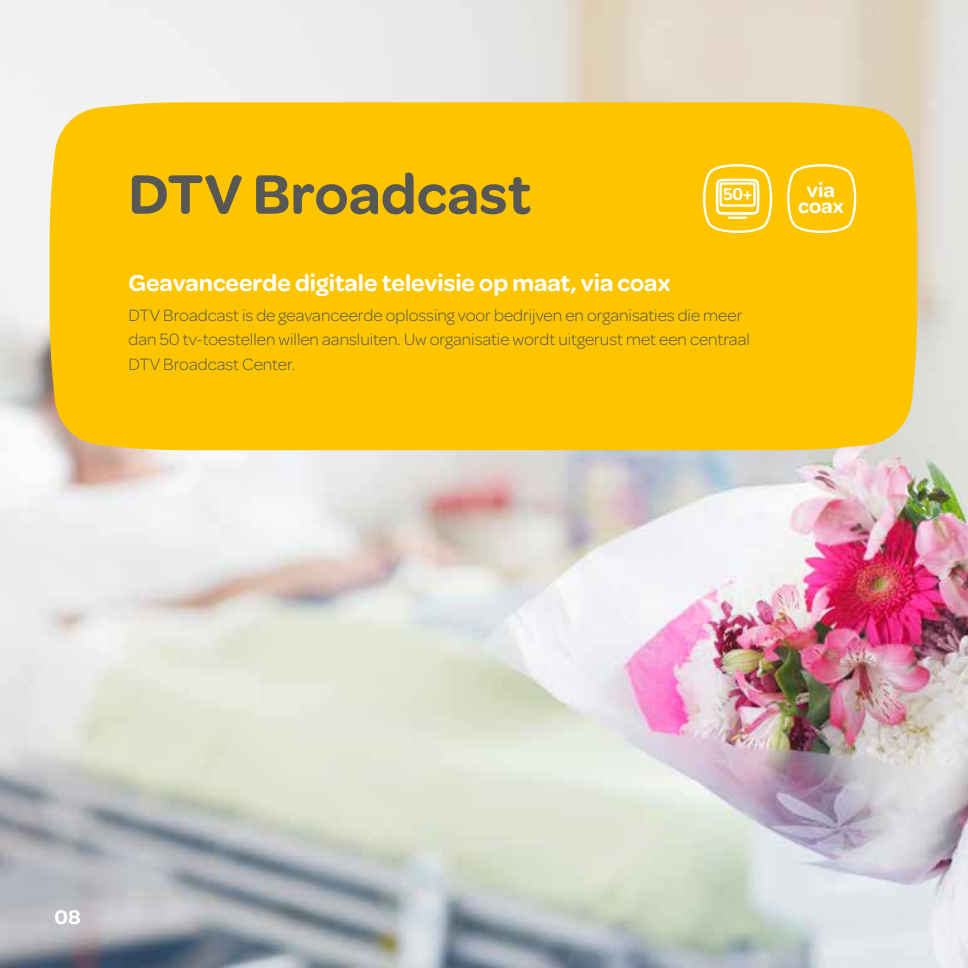
<style>
.page{position:relative;width:968px;height:968px;background:#fff}
.page>*{position:absolute;margin:0;border:0;box-sizing:border-box;transform-origin:0 0}
.t1{font:600 59.15px "Omnes";color:#575756}
.t2{font:600 24.5px "Omnes";color:#fff}
.t3{font:600 21px/15.8px "Omnes";color:#fff;text-align:center}
.t4{font:600 18.38px "Omnes";color:#fff;scale:.9 1}
.t5{font:300 17.5px/24.5px "Omnes";color:#575756}
</style>
<div class="page">
<img style="left:0;top:0;width:967px;height:967px">
<div style="left:50px;top:102px;width:867px;height:348px;background:#fdc500"></div>
<svg style="left:703px;top:164px;width:69px;height:69px"></svg>
<hr style="left:727px;top:216px;width:20px;height:3px;background:#fff">
<svg style="left:787px;top:164px;width:69px;height:69px"></svg>
<h1 class="t1" style="left:128px;top:160px;width:404px">DTV Broadcast</h1>
<p class="t3" style="left:798px;top:182px;width:47px">via coax</p>
<p class="t4" style="left:723px;top:184px;width:33px">50+</p>
<h2 class="t2" style="left:128px;top:269px;width:543px">Geavanceerde digitale televisie op maat, via coax</h2>
<p class="t5" style="left:128px;top:303px;width:623px">DTV Broadcast is de geavanceerde oplossing voor bedrijven en organisaties die meer dan 50 tv-toestellen willen aansluiten. Uw organisatie wordt uitgerust met een centraal<br>DTV Broadcast Center.</p>
<p class="t3" style="left:55px;top:909px;width:28px">08</p>
</div>
